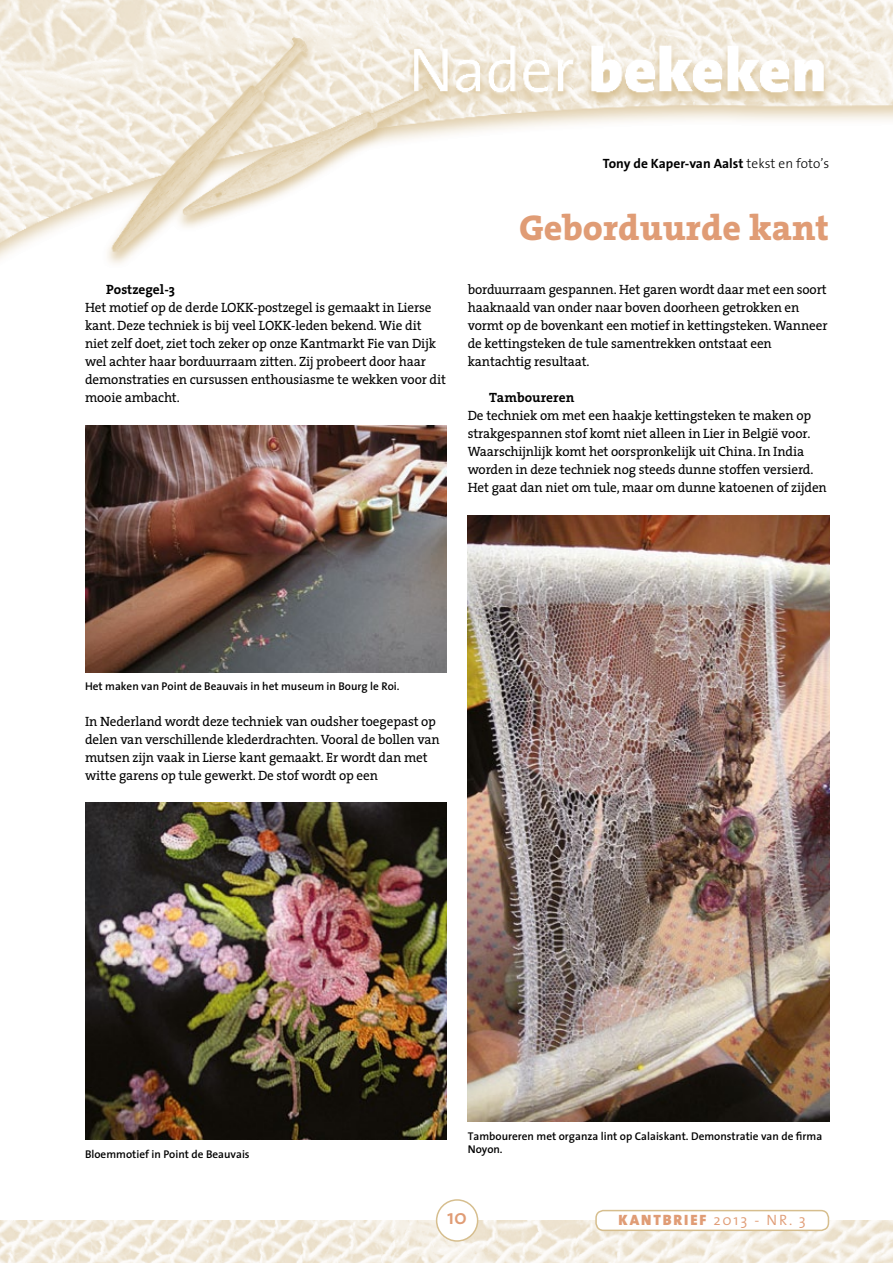
<style>
.page{position:relative;width:893px;height:1263px;background:#fff}
.page>*{position:absolute;margin:0;border:0;box-sizing:border-box;transform-origin:0 0}
.t1{font:800 36px "The Serif";color:#e09c75}
.t2{font:600 21px "The Sans";color:#e09c75}
.t3{font:900 15px "The Sans";letter-spacing:.125em;color:#e09c75}
.t4{font:13.5px/18px "The Serif";letter-spacing:-.01em;color:#000}
.t5{font:700 13.5px "The Sans";color:#000}
.t6{font:700 13.5px "The Serif";color:#000}
.t7{font:600 11.25px/13.5px "The Sans";color:#000}
.s1{font-weight:300}
</style>
<div class="page">
<img style="left:0;top:1220px;width:893px;height:43px">
<img style="left:0;top:0;width:893px;height:264px">
<img style="left:85px;top:425px;width:361px;height:247px">
<img style="left:85px;top:802px;width:361px;height:338px">
<img style="left:468px;top:516px;width:361px;height:606px">
<div style="left:437px;top:1200px;width:41px;height:41px;background:#fff;border-radius:50%"></div>
<div style="left:436px;top:1199px;width:42px;height:43px;border:2px solid #d6be8e;border-radius:50%"></div>
<div style="left:596px;top:1210px;width:232px;height:20px;background:#fff;border-radius:8px"></div>
<div style="left:595px;top:1210px;width:234px;height:21px;border:2px solid #d6be8e;border-radius:8px"></div>
<p class="t5" style="left:603px;top:152px;width:228px">Tony de Kaper-van Aalst <span class="s1">tekst en foto’s</span></p>
<p class="t6" style="left:106px;top:278px;width:70px">Postzegel-3</p>
<p class="t4" style="left:85px;top:298px;width:362px">Het motief op de derde LOKK-postzegel is gemaakt in Lierse kant. Deze techniek is bij veel LOKK-leden bekend. Wie dit niet zelf doet, ziet toch zeker op onze Kantmarkt Fie van Dijk wel achter haar borduurraam zitten. Zij probeert door haar demonstraties en cursussen enthousiasme te wekken voor dit mooie ambacht.</p>
<h1 class="t1" style="left:519px;top:197px;width:311px">Geborduurde kant</h1>
<p class="t4" style="left:468px;top:280px;width:361px">borduurraam gespannen. Het garen wordt daar met een soort haaknaald van onder naar boven doorheen getrokken en vormt op de bovenkant een motief in kettingsteken. Wanneer de kettingsteken de tule samentrekken ontstaat een kantachtig resultaat.</p>
<p class="t6" style="left:489px;top:386px;width:87px">Tamboureren</p>
<p class="t4" style="left:468px;top:406px;width:361px">De techniek om met een haakje kettingsteken te maken op strakgespannen stof komt niet alleen in Lier in België voor.<br>Waarschijnlijk komt het oorspronkelijk uit China. In India worden in deze techniek nog steeds dunne stoffen versierd.<br>Het gaat dan niet om tule, maar om dunne katoenen of zijden</p>
<p class="t7" style="left:85px;top:679px;width:316px">Het maken van Point de Beauvais in het museum in Bourg le Roi.</p>
<p class="t4" style="left:85px;top:712px;width:356px">In Nederland wordt deze techniek van oudsher toegepast op delen van verschillende klederdrachten. Vooral de bollen van mutsen zijn vaak in Lierse kant gemaakt. Er wordt dan met witte garens op tule gewerkt. De stof wordt op een</p>
<p class="t7" style="left:85px;top:1147px;width:166px">Bloemmotief in Point de Beauvais</p>
<p class="t7" style="left:468px;top:1129px;width:356px">Tamboureren met organza lint op Calaiskant. Demonstratie van de firma<br>Noyon.</p>
<h2 class="t2" style="left:447px;top:1199px;width:21px">10</h2>
<p class="t3" style="left:619px;top:1207px;width:189px">KANTBRIEF <span class="s1">2013 - nr. 3</span></p>
</div>
